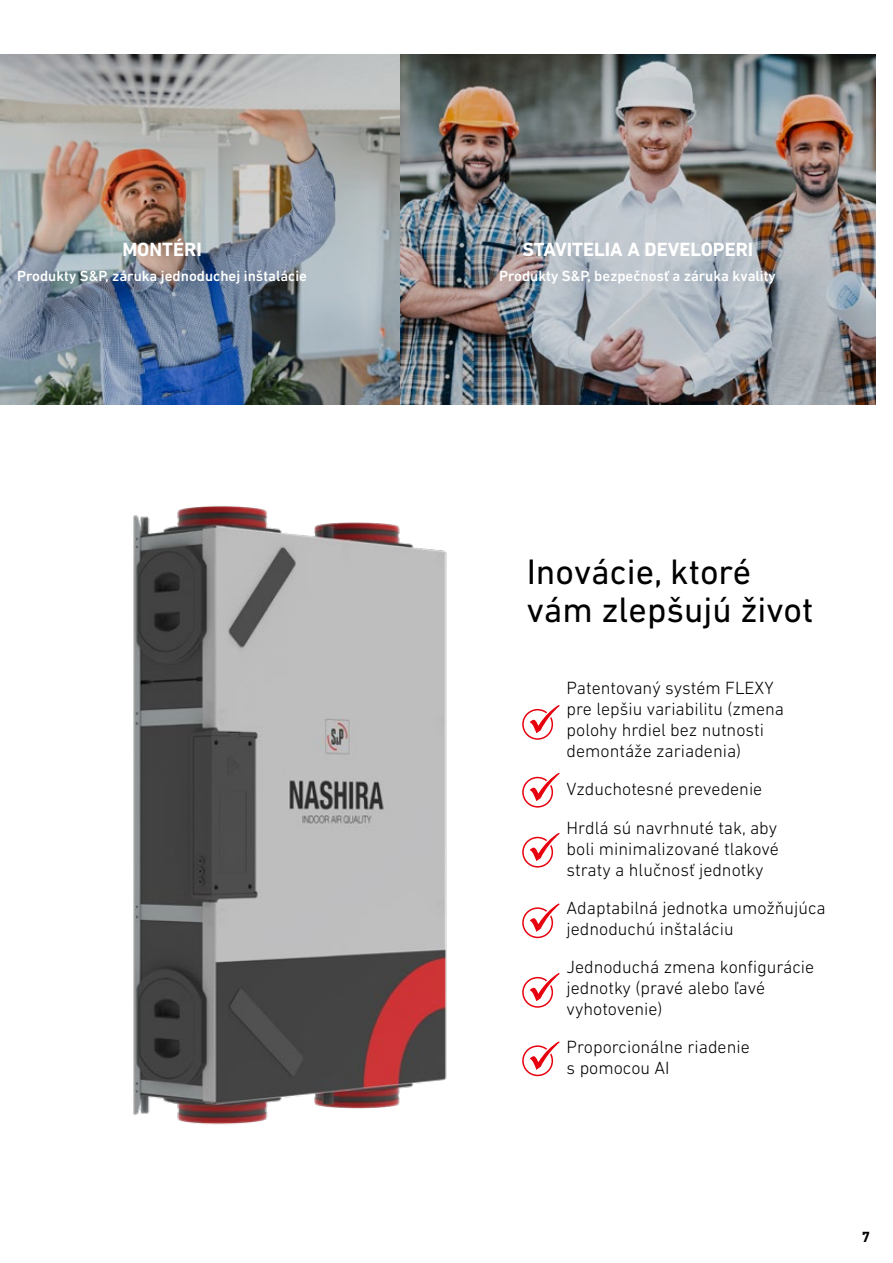
<style>
.page{position:relative;width:893px;height:1263px;background:#fff}
.page>*{position:absolute;margin:0;border:0;box-sizing:border-box;transform-origin:0 0}
.t1{font:36px/38.1px "DIN Next LT Pro";color:#000}
.t2{font:700 19.5px "DIN Next LT Pro";color:#fff}
.t3{font:300 18px/21px "DIN Next LT Pro";color:#000}
.t4{font:500 15px "DIN Next LT Pro";color:#fff}
.t5{font:700 15px "DIN Next LT Pro";color:#000}
</style>
<div class="page">
<img style="left:0;top:54px;width:876px;height:351px">
<img style="left:133px;top:506px;width:314px;height:619px">
<div style="left:522px;top:709px;width:31px;height:31px;border:2px solid #e7000e;border-radius:50%"></div>
<svg style="left:526px;top:705px;width:34px;height:33px"></svg>
<div style="left:522px;top:777px;width:31px;height:30px;border:2px solid #e7000e;border-radius:50%"></div>
<svg style="left:526px;top:773px;width:34px;height:32px"></svg>
<div style="left:522px;top:837px;width:31px;height:30px;border:2px solid #e7000e;border-radius:50%"></div>
<svg style="left:526px;top:833px;width:34px;height:32px"></svg>
<div style="left:522px;top:907px;width:31px;height:31px;border:2px solid #e7000e;border-radius:50%"></div>
<svg style="left:526px;top:903px;width:34px;height:33px"></svg>
<div style="left:522px;top:977px;width:31px;height:31px;border:2px solid #e7000e;border-radius:50%"></div>
<svg style="left:526px;top:973px;width:34px;height:32px"></svg>
<div style="left:522px;top:1045px;width:31px;height:31px;border:2px solid #e7000e;border-radius:50%"></div>
<svg style="left:526px;top:1041px;width:34px;height:33px"></svg>
<p class="t2" style="left:122px;top:238px;width:81px">MONTÉRI</p>
<p class="t2" style="left:522px;top:238px;width:232px">STAVITELIA A DEVELOPERI</p>
<p class="t4" style="left:17px;top:267px;width:291px">Produkty S&amp;P, záruka jednoduchej inštalácie</p>
<p class="t4" style="left:499px;top:267px;width:278px">Produkty S&amp;P, bezpečnosť a záruka kvality</p>
<h1 class="t1" style="left:527px;top:552px;width:288px">Inovácie, ktoré vám zlepšujú život</h1>
<p class="t3" style="left:567px;top:678px;width:219px">Patentovaný systém FLEXY pre lepšiu variabilitu (zmena polohy hrdiel bez nutnosti demontáže zariadenia)</p>
<p class="t3" style="left:567px;top:770px;width:212px;line-height:38px">Vzduchotesné prevedenie<br>Hrdlá sú navrhnuté tak, aby</p>
<p class="t3" style="left:567px;top:838px;width:214px">boli minimalizované tlakové straty a hlučnosť jednotky</p>
<p class="t3" style="left:567px;top:897px;width:261px">Adaptabilná jednotka umožňujúca jednoduchú inštaláciu</p>
<p class="t3" style="left:567px;top:956px;width:249px">Jednoduchá zmena konfigurácie jednotky (pravé alebo ľavé vyhotovenie)</p>
<p class="t3" style="left:567px;top:1036px;width:185px">Proporcionálne riadenie s pomocou AI</p>
<p class="t5" style="left:862px;top:1228px;width:10px">7</p>
</div>
